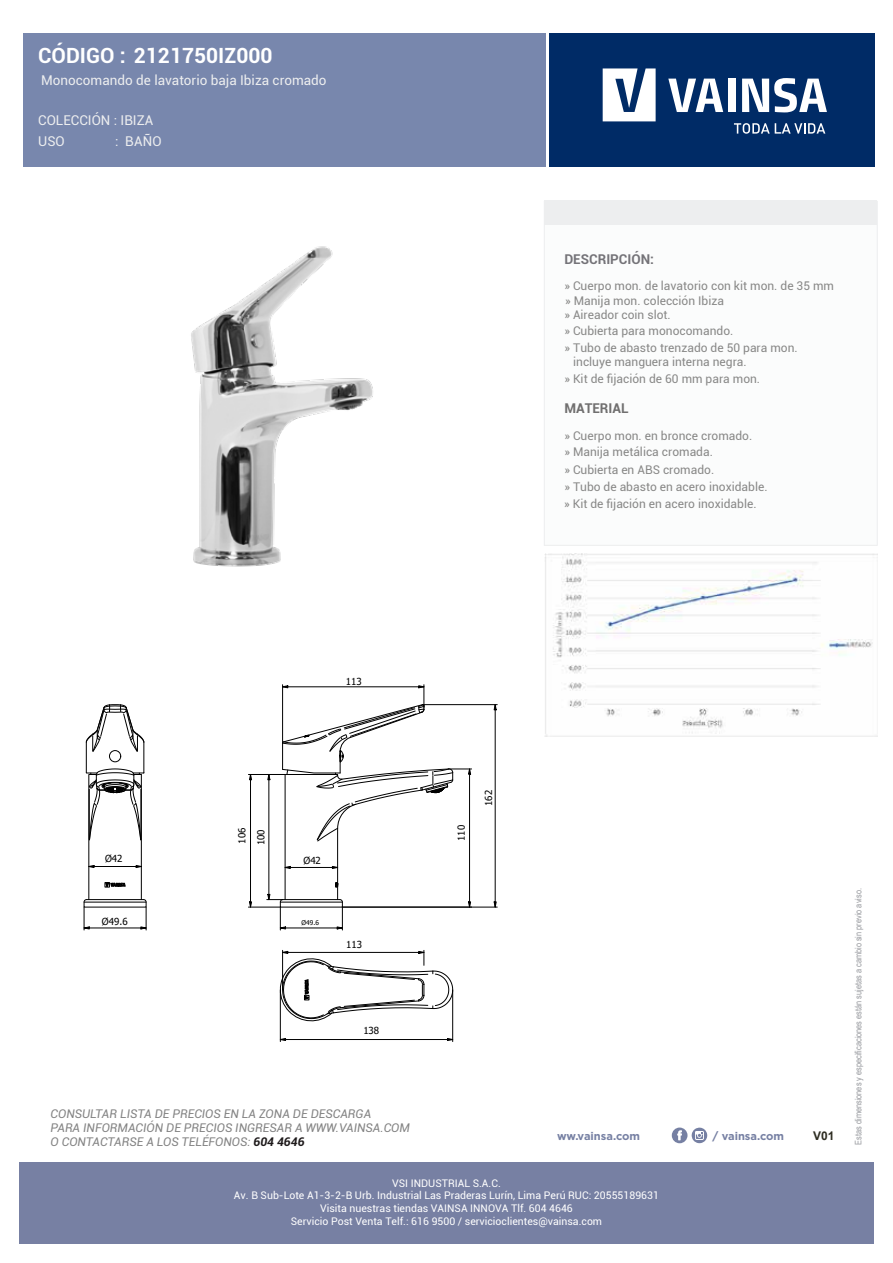
<style>
.page{position:relative;width:893px;height:1263px;background:#fff}
.page>*{position:absolute;margin:0;border:0;box-sizing:border-box;transform-origin:0 0}
.t1{font:700 21px "Roboto";color:#fff}
.t2{font:13.5px "Roboto";color:#edeeef}
.t3{font:700 13.5px "Roboto";color:#747378}
.t4{font:700 13.5px "Roboto";color:#706f6f}
.t5{font:12px/14.2px "Roboto";color:#888887}
.t6{font:italic 12px/14.4px "Roboto";color:#838383}
.t7{font:700 12px "Arial";color:#2e2d22}
.t8{font:700 11.1px "Gotham";color:#7680a3}
.t9{font:10.5px/12.6px "Roboto";color:#fff;text-align:center}
.t10{font:9.75px/19px "Tahoma";letter-spacing:-.005em;color:#000}
.t11{font:9px "Arial Narrow";color:#97999e}
.t12{font:6.6px "Tahoma";color:#000}
.s1{font-weight:700;color:#1e1a1b}
</style>
<div class="page">
<div style="left:544px;top:201px;width:333px;height:344px;background:#fbfcfc"></div>
<div style="left:544px;top:201px;width:333px;height:24px;background:#edeeef"></div>
<div style="left:544px;top:201px;width:334px;height:345px;border:1px solid #edeeef"></div>
<div style="left:23px;top:34px;width:522px;height:133px;background:#7887ad"></div>
<div style="left:549px;top:34px;width:326px;height:133px;background:#002b66"></div>
<svg style="left:603px;top:68px;width:53px;height:53px"></svg>
<svg style="left:668px;top:79px;width:55px;height:33px"></svg>
<div style="left:728px;top:79px;width:7px;height:33px;background:#fff"></div>
<svg style="left:742px;top:78px;width:85px;height:34px"></svg>
<svg style="left:734px;top:123px;width:91px;height:11px"></svg>
<svg style="left:672px;top:1127px;width:35px;height:16px"></svg>
<div style="left:109px;top:750px;width:12px;height:12px;border:1px solid #000;border-radius:50%"></div>
<hr style="left:86px;top:742px;width:1px;height:31px;background:#000">
<hr style="left:143px;top:742px;width:1px;height:31px;background:#000">
<svg style="left:85px;top:704px;width:60px;height:48px"></svg>
<svg style="left:249px;top:775px;width:3px;height:5px"></svg>
<svg style="left:249px;top:901px;width:3px;height:6px"></svg>
<hr style="left:250px;top:780px;width:1px;height:122px;background:#000">
<hr style="left:248px;top:907px;width:32px;height:1px;background:#000">
<hr style="left:248px;top:774px;width:37px;height:1px;background:#000">
<svg style="left:494px;top:901px;width:3px;height:6px"></svg>
<svg style="left:494px;top:705px;width:3px;height:5px"></svg>
<hr style="left:495px;top:710px;width:1px;height:192px;background:#000">
<hr style="left:423px;top:704px;width:74px;height:1px;background:#000">
<hr style="left:342px;top:907px;width:155px;height:1px;background:#000">
<svg style="left:267px;top:685px;width:205px;height:246px"></svg>
<hr style="left:342px;top:907px;width:130px;height:1px;background:#000">
<svg style="left:279px;top:1038px;width:7px;height:3px"></svg>
<svg style="left:447px;top:1038px;width:7px;height:3px"></svg>
<hr style="left:286px;top:1039px;width:161px;height:1px;background:#000">
<hr style="left:452px;top:990px;width:1px;height:51px;background:#000">
<hr style="left:280px;top:990px;width:1px;height:51px;background:#000">
<svg style="left:279px;top:950px;width:175px;height:74px"></svg>
<hr style="left:282px;top:950px;width:1px;height:40px;background:#000">
<svg style="left:83px;top:768px;width:64px;height:162px"></svg>
<hr style="left:94px;top:866px;width:42px;height:1px;background:#000">
<img style="left:191px;top:246px;width:182px;height:321px">
<img style="left:545px;top:553px;width:332px;height:184px">
<div style="left:19px;top:1162px;width:855px;height:81px;background:#7780a3"></div>
<h1 class="t1" style="left:38px;top:41px;width:236px">CÓDIGO : 2121750IZ000</h1>
<p class="t2" style="left:41px;top:71px;width:287px">Monocomando de lavatorio baja Ibiza cromado</p>
<p class="t2" style="left:38px;top:110px;width:117px">COLECCIÓN : IBIZA</p>
<p class="t2" style="left:38px;top:132px;width:28px">USO</p>
<p class="t2" style="left:115px;top:132px;width:48px">: BAÑO</p>
<p class="t3" style="left:564px;top:250px;width:91px">DESCRIPCIÓN:</p>
<p class="t5" style="left:564px;top:278px;width:271px">» Cuerpo mon. de lavatorio con kit mon. de 35 mm » Manija mon. colección Ibiza<br>» Aireador coin slot.</p>
<p class="t5" style="left:564px;top:323px;width:170px">» Cubierta para monocomando.</p>
<p class="t5" style="left:564px;top:371px;width:197px">» Kit de fijación de 60 mm para mon.</p>
<p class="t5" style="left:573px;top:340px;width:226px;text-indent:-9px">» Tubo de abasto trenzado de 50 para mon. incluye manguera interna negra.</p>
<p class="t4" style="left:564px;top:399px;width:66px">MATERIAL</p>
<p class="t5" style="left:564px;top:427px;width:189px;line-height:16.5px">» Cuerpo mon. en bronce cromado. » Manija metálica cromada.</p>
<p class="t5" style="left:564px;top:462px;width:151px">» Cubierta en ABS cromado.</p>
<p class="t5" style="left:564px;top:478px;width:205px;line-height:17.1px">» Tubo de abasto en acero inoxidable. » Kit de fijación en acero inoxidable.</p>
<p class="t10" style="left:346px;top:672px;width:17px">113</p>
<p class="t10" style="left:233px;top:845px;width:19px;rotate:-90deg">601<br>001</p>
<p class="t10" style="left:105px;top:849px;width:19px">Ø42</p>
<p class="t10" style="left:303px;top:851px;width:19px">Ø42</p>
<p class="t10" style="left:102px;top:912px;width:27px">Ø49.6</p>
<p class="t12" style="left:302px;top:918px;width:19px">Ø49.6</p>
<p class="t10" style="left:346px;top:935px;width:17px">113</p>
<p class="t10" style="left:363px;top:1022px;width:17px">138</p>
<p class="t6" style="left:51px;top:1105px;width:361px">CONSULTAR LISTA DE PRECIOS EN LA ZONA DE DESCARGA<br>PARA INFORMACIÓN DE PRECIOS INGRESAR A WWW.VAINSA.COM<br>O CONTACTARSE A LOS TELÉFONOS: <span class="s1">604 4646</span></p>
<p class="t10" style="left:452px;top:841px;width:17px;rotate:-90deg">011</p>
<p class="t10" style="left:480px;top:806px;width:17px;rotate:-90deg">261</p>
<p class="t8" style="left:557px;top:1128px;width:85px">ww.vainsa.com</p>
<p class="t8" style="left:712px;top:1128px;width:73px">/ vainsa.com</p>
<p class="t9" style="left:234px;top:1176px;width:426px">VSI INDUSTRIAL S.A.C.<br>Av. B Sub-Lote A1-3-2-B Urb. Industrial Las Praderas Lurín, Lima Perú RUC: 20555189631<br>Visita nuestras tiendas VAINSA INNOVA Tlf. 604 4646<br>Servicio Post Venta Telf.: 616 9500 / servicioclientes@vainsa.com</p>
<p class="t7" style="left:813px;top:1127px;width:23px">V01</p>
<p class="t11" style="left:852px;top:1145px;width:258px;rotate:-90deg">Estas dimensiones y especificaciones están sujetas a cambio sin previo aviso.</p>
</div>
